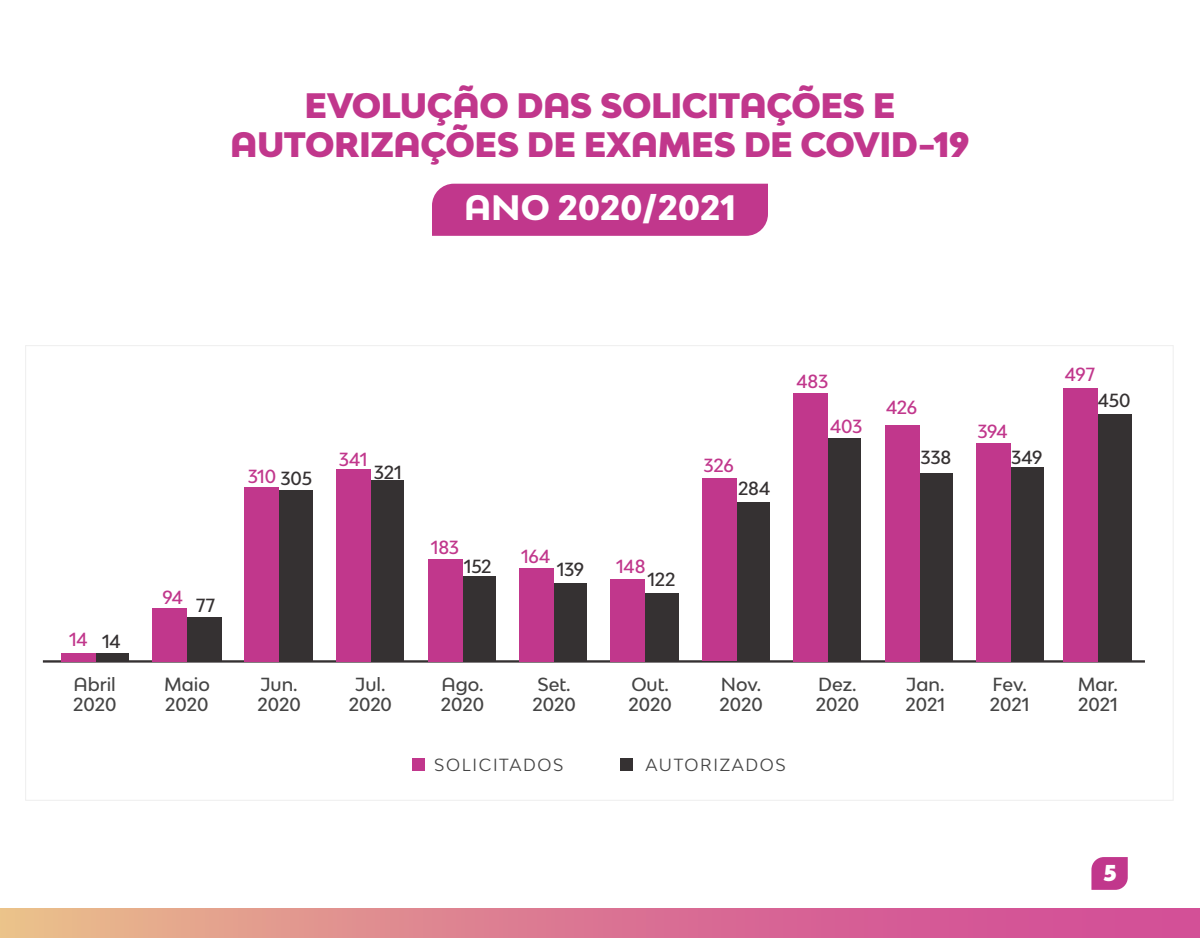
<style>
.page{position:relative;width:1200px;height:938px;background:#fff}
.page>*{position:absolute;margin:0;border:0;box-sizing:border-box;transform-origin:0 0}
.t1{font:900 33.38px/39px "Bw Modelica SS01";letter-spacing:-.015em;color:#c1378c;text-align:center}
.t2{font:800 33.38px "Bw Modelica SS01";color:#fff}
.t3{font:900 21.75px "Bw Modelica SS01";color:#fff}
.t4{font:500 18px "Bw Modelica SS01";letter-spacing:-.02em;color:#c1378c}
.t5{font:500 18px "Bw Modelica SS01";letter-spacing:-.015em;color:#353132}
.t6{font:500 17.88px/19.8px "Bw Modelica SS01";color:#444}
.t7{font:16.62px "Bw Modelica";letter-spacing:.1em;color:#444}
.s1{color:#353132}
</style>
<div class="page">
<svg style="left:1091px;top:857px;width:37px;height:32px"></svg>
<div style="left:412px;top:758px;width:13px;height:13px;background:#c1378c"></div>
<div style="left:621px;top:758px;width:12px;height:13px;background:#353132"></div>
<hr style="left:43px;top:660px;width:1102px;height:2px;background:#353132">
<div style="left:187px;top:617px;width:34px;height:44px;background:#353132"></div>
<div style="left:95px;top:652px;width:34px;height:9px;background:#353132"></div>
<div style="left:153px;top:607px;width:34px;height:54px;background:#c1378c"></div>
<div style="left:278px;top:489px;width:34px;height:172px;background:#353132"></div>
<div style="left:245px;top:487px;width:34px;height:174px;background:#c1378c"></div>
<div style="left:370px;top:480px;width:34px;height:181px;background:#353132"></div>
<div style="left:336px;top:469px;width:34px;height:192px;background:#c1378c"></div>
<div style="left:461px;top:576px;width:34px;height:85px;background:#353132"></div>
<div style="left:553px;top:583px;width:34px;height:78px;background:#353132"></div>
<div style="left:428px;top:559px;width:34px;height:102px;background:#c1378c"></div>
<div style="left:644px;top:593px;width:34px;height:68px;background:#353132"></div>
<div style="left:611px;top:579px;width:34px;height:82px;background:#c1378c"></div>
<div style="left:735px;top:502px;width:35px;height:159px;background:#353132"></div>
<div style="left:702px;top:478px;width:34px;height:183px;background:#c1378c"></div>
<div style="left:827px;top:438px;width:34px;height:223px;background:#353132"></div>
<div style="left:793px;top:393px;width:35px;height:268px;background:#c1378c"></div>
<div style="left:919px;top:472px;width:34px;height:189px;background:#353132"></div>
<div style="left:885px;top:425px;width:35px;height:236px;background:#c1378c"></div>
<div style="left:519px;top:568px;width:34px;height:93px;background:#c1378c"></div>
<div style="left:61px;top:652px;width:34px;height:9px;background:#c1378c"></div>
<div style="left:1010px;top:467px;width:34px;height:194px;background:#353132"></div>
<div style="left:976px;top:443px;width:35px;height:218px;background:#c1378c"></div>
<div style="left:1097px;top:414px;width:34px;height:247px;background:#353132"></div>
<div style="left:1064px;top:388px;width:34px;height:273px;background:#c1378c"></div>
<div style="left:432px;top:184px;width:336px;height:52px;background:#c1378c"></div>
<div style="left:0;top:908px;width:1200px;height:30px;background:linear-gradient(to right,#e8b68c,#d04099)"></div>
<h1 class="t1" style="left:230px;top:85px;width:741px">EVOLUÇÃO DAS SOLICITAÇÕES E<br>AUTORIZAÇÕES DE EXAMES DE COVID-19</h1>
<h1 class="t2" style="left:464px;top:186px;width:273px">ANO 2020/2021</h1>
<p class="t4" style="left:69px;top:627px;width:53px">14 <span class="s1">14</span></p>
<p class="t4" style="left:162px;top:585px;width:22px">94</p>
<p class="t5" style="left:196px;top:593px;width:21px">77</p>
<p class="t4" style="left:339px;top:447px;width:30px">341</p>
<p class="t4" style="left:248px;top:464px;width:66px">310 <span class="s1">305</span></p>
<p class="t5" style="left:374px;top:460px;width:30px">321</p>
<p class="t4" style="left:431px;top:536px;width:30px">183</p>
<p class="t5" style="left:464px;top:554px;width:29px">152</p>
<p class="t4" style="left:521px;top:545px;width:31px">164</p>
<p class="t5" style="left:557px;top:558px;width:29px">139</p>
<p class="t4" style="left:616px;top:554px;width:31px">148</p>
<p class="t5" style="left:648px;top:567px;width:29px">122</p>
<p class="t4" style="left:704px;top:454px;width:32px">326</p>
<p class="t5" style="left:738px;top:477px;width:34px">284</p>
<p class="t4" style="left:796px;top:370px;width:33px">483</p>
<p class="t4" style="left:830px;top:414px;width:34px">403</p>
<p class="t4" style="left:886px;top:395px;width:33px">426</p>
<p class="t5" style="left:920px;top:445px;width:32px">338</p>
<p class="t4" style="left:977px;top:419px;width:32px">394</p>
<p class="t5" style="left:1011px;top:445px;width:33px">349</p>
<p class="t4" style="left:1065px;top:363px;width:32px">497</p>
<p class="t5" style="left:1098px;top:389px;width:34px">450</p>
<p class="t6" style="left:73px;top:674px;width:45px">Abril<br>2020</p>
<p class="t6" style="left:532px;top:674px;width:45px">Set.<br>2020</p>
<p class="t6" style="left:628px;top:674px;width:45px">Out.<br>2020</p>
<p class="t6" style="left:719px;top:674px;width:45px">Nov.<br>2020</p>
<p class="t6" style="left:816px;top:674px;width:45px">Dez.<br>2020</p>
<p class="t6" style="left:906px;top:674px;width:41px">Jan.<br>2021</p>
<p class="t6" style="left:990px;top:674px;width:41px">Fev.<br>2021</p>
<p class="t6" style="left:1078px;top:674px;width:42px">Mar.<br>2021</p>
<p class="t6" style="left:349px;top:674px;width:45px;text-align:center">Jul.<br>2020</p>
<p class="t6" style="left:164px;top:674px;width:47px">Maio<br>2020</p>
<p class="t6" style="left:441px;top:674px;width:45px">Ago.<br>2020</p>
<p class="t6" style="left:257px;top:674px;width:45px">Jun.<br>2020</p>
<p class="t7" style="left:434px;top:754px;width:131px">SOLICITADOS</p>
<p class="t7" style="left:646px;top:754px;width:142px">AUTORIZADOS</p>
<p class="t3" style="left:1103px;top:859px;width:15px">5</p>
</div>
